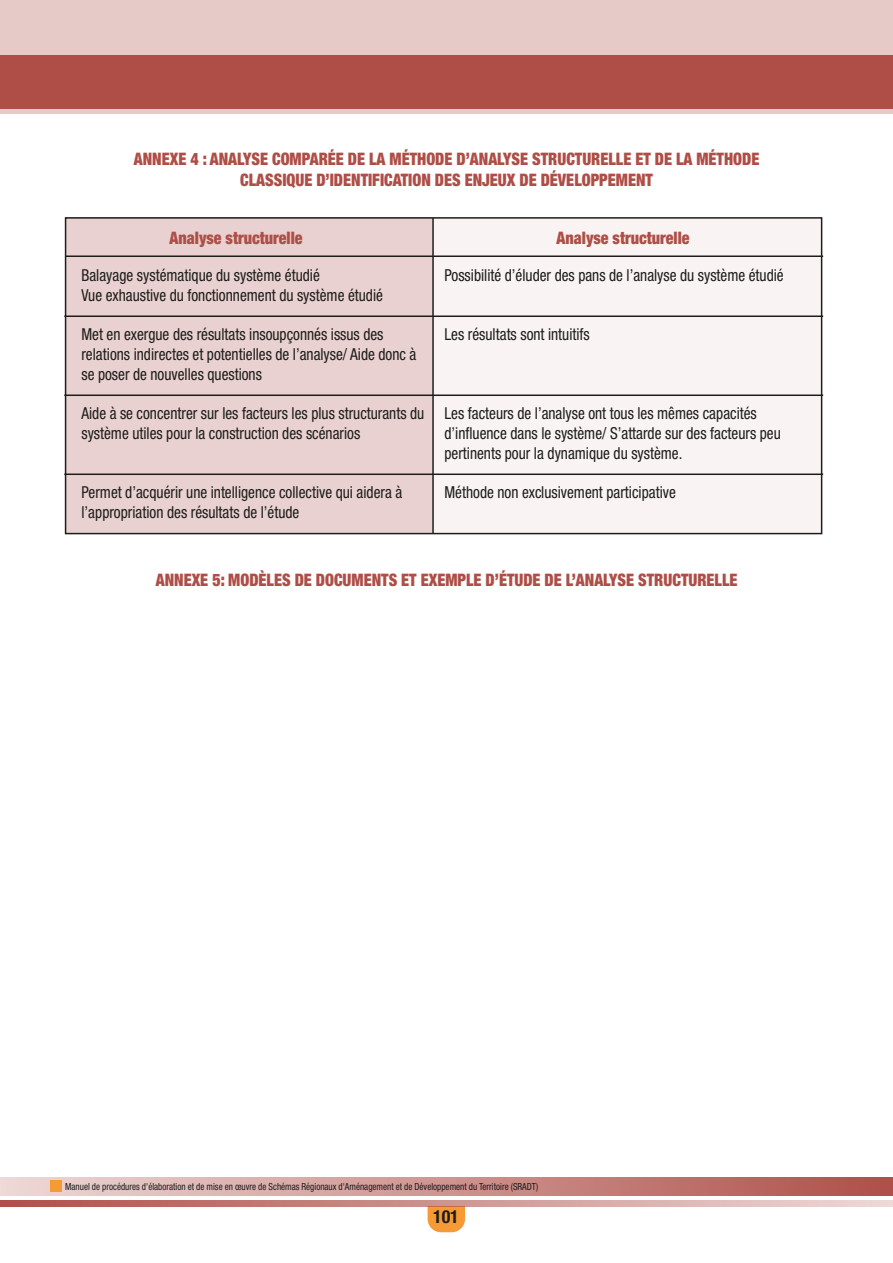
<style>
.page{position:relative;width:893px;height:1263px;background:#fff}
.page>*{position:absolute;margin:0;border:0;box-sizing:border-box;transform-origin:0 0}
.t1{font:700 condensed 18px "Helvetica Neue LT Pro";color:#1d1d1b}
.t2{font:900 condensed 17.25px/20.7px "Helvetica Neue";color:#ae4e47;text-align:center;scale:.93 1}
.t3{font:condensed 16.5px/19.8px "Helvetica Neue";color:#1d1d1b;scale:.93 1}
.t4{font:condensed 9.75px "Helvetica Neue";color:#1d1d1b;scale:.93 1}
</style>
<div class="page">
<div style="left:434px;top:217px;width:388px;height:316px;background:#f9f4f3"></div>
<div style="left:67px;top:217px;width:366px;height:316px;background:#e8d1d0"></div>
<div style="left:0;top:1177px;width:893px;height:19px;background:linear-gradient(to right,#eed8d5,#ae504a)"></div>
<svg style="left:428px;top:1207px;width:37px;height:25px"></svg>
<hr style="left:428px;top:1206px;width:37px;height:1px;background:#c86c41">
<svg style="left:0;top:1200px;width:893px;height:6px;background:#cd9490"></svg>
<div style="left:51px;top:1180px;width:11px;height:11px;background:#f59a35"></div>
<div style="left:0;top:0;width:893px;height:113px;background:#e6cac8"></div>
<div style="left:0;top:55px;width:893px;height:54px;background:#ae4e47"></div>
<div style="left:65px;top:217px;width:757px;height:317px;border:2px solid #1d1d1b"></div>
<hr style="left:64px;top:315px;width:759px;height:2px;background:#1d1d1b">
<hr style="left:64px;top:394px;width:759px;height:2px;background:#1d1d1b">
<hr style="left:64px;top:473px;width:759px;height:2px;background:#1d1d1b">
<hr style="left:66px;top:255px;width:757px;height:2px;background:#1d1d1b">
<hr style="left:432px;top:218px;width:2px;height:315px;background:#1d1d1b">
<p class="t2" style="left:134px;top:149px;width:674px">ANNEXE 4 : ANALYSE COMPARÉE DE LA MÉTHODE D’ANALYSE STRUCTURELLE ET DE LA MÉTHODE<br>CLASSIQUE D’IDENTIFICATION DES ENJEUX DE DÉVELOPPEMENT</p>
<p class="t2" style="left:170px;top:227px;width:144px">Analyse structurelle</p>
<p class="t2" style="left:557px;top:227px;width:144px">Analyse structurelle</p>
<p class="t3" style="left:81px;top:265px;width:326px">Balayage systématique du système étudié<br>Vue exhaustive du fonctionnement du système étudié</p>
<p class="t3" style="left:444px;top:265px;width:366px">Possibilité d’éluder des pans de l’analyse du système étudié</p>
<p class="t3" style="left:81px;top:324px;width:362px">Met en exergue des résultats insoupçonnés issus des relations indirectes et potentielles de l’analyse/ Aide donc à se poser de nouvelles questions</p>
<p class="t3" style="left:444px;top:324px;width:158px">Les résultats sont intuitifs</p>
<p class="t3" style="left:81px;top:404px;width:370px">Aide à se concentrer sur les facteurs les plus structurants du système utiles pour la construction des scénarios</p>
<p class="t3" style="left:444px;top:404px;width:363px">Les facteurs de l’analyse ont tous les mêmes capacités d’influence dans le système/ S’attarde sur des facteurs peu pertinents pour la dynamique du système.</p>
<p class="t3" style="left:81px;top:483px;width:346px">Permet d’acquérir une intelligence collective qui aidera à l’appropriation des résultats de l’étude</p>
<p class="t3" style="left:444px;top:483px;width:250px">Méthode non exclusivement participative</p>
<p class="t2" style="left:156px;top:570px;width:627px">ANNEXE 5: MODÈLES DE DOCUMENTS ET EXEMPLE D’ÉTUDE DE L’ANALYSE STRUCTURELLE</p>
<p class="t4" style="left:65px;top:1180px;width:510px">Manuel de procédures d'élaboration et de mise en œuvre de Schémas Régionaux d'Aménagement et de Développement du Territoire (SRADT)</p>
<p class="t1" style="left:433px;top:1206px;width:27px">101</p>
</div>
